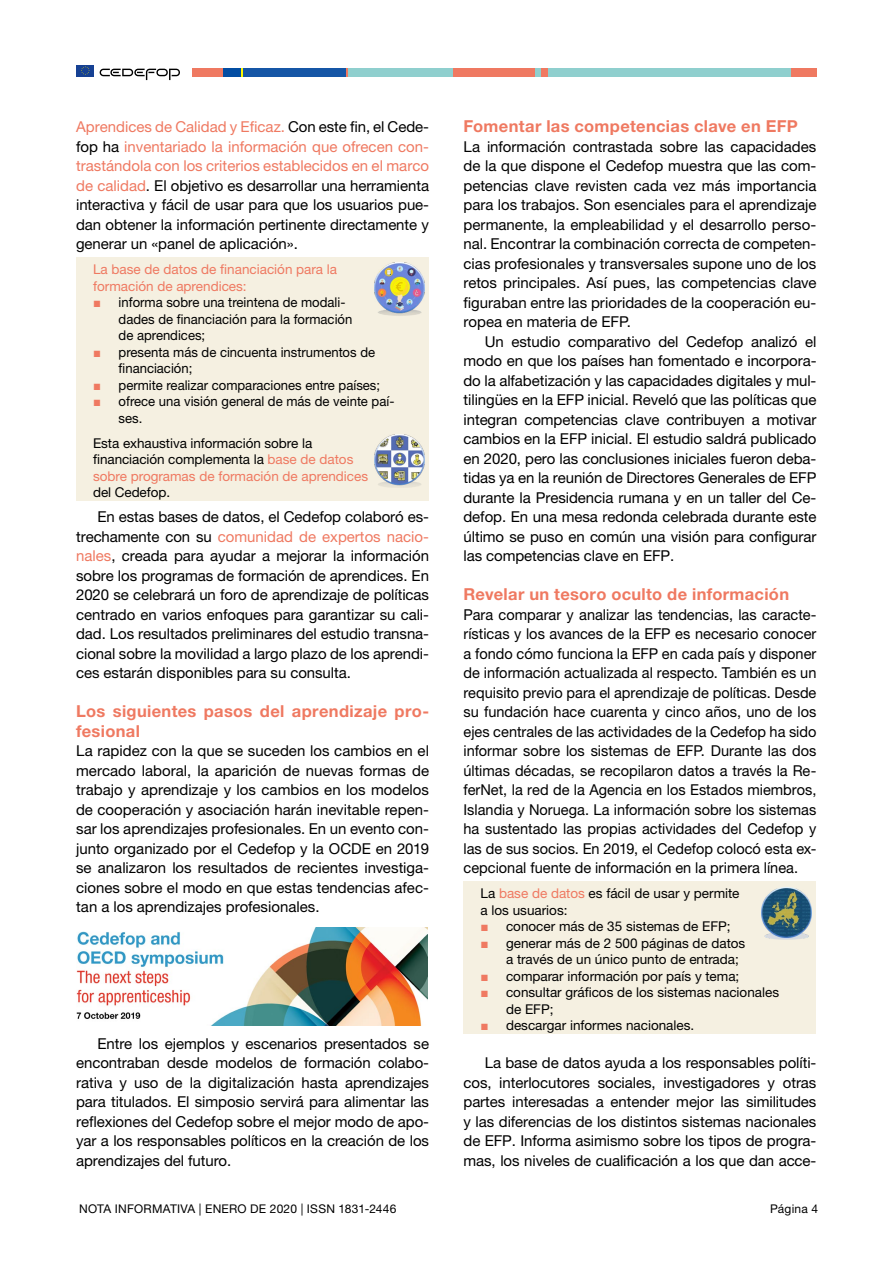
<style>
.page{position:relative;width:893px;height:1263px;background:#fff}
.page>*{position:absolute;margin:0;border:0;box-sizing:border-box;transform-origin:0 0}
.t1{font:700 16.5px/19.5px "Helvetica Neue LTW1 G";letter-spacing:.02em;color:#ef7961}
.t2{font:15px/19.5px "Helvetica Neue LTW1 G";letter-spacing:-.005em;color:#000;text-align:justify}
.t3{font:13.5px/16.5px "Helvetica Neue LTW1 G";color:#000}
.t4{font:13.5px/16.5px "Helvetica Neue LTW1 G";color:#ef7961}
.t5{font:12px "Helvetica Neue LTW1 G";letter-spacing:.02em;color:#000}
.s1{color:#ef7961}
.s2{font-family:"Arial";color:#ef7961}
</style>
<div class="page">
<div style="left:77px;top:65px;width:17px;height:11px;background:#164194"></div>
<svg style="left:81px;top:66px;width:9px;height:9px"></svg>
<svg style="left:100px;top:69px;width:80px;height:11px"></svg>
<div style="left:192px;top:68px;width:31px;height:9px;background:#ef7961"></div>
<div style="left:347px;top:68px;width:106px;height:9px;background:#8fcfce"></div>
<div style="left:453px;top:68px;width:82px;height:9px;background:#ef7961"></div>
<div style="left:535px;top:68px;width:7px;height:9px;background:#8fcfce"></div>
<div style="left:548px;top:68px;width:243px;height:9px;background:#8fcfce"></div>
<div style="left:542px;top:68px;width:6px;height:9px;background:#ef7961"></div>
<div style="left:223px;top:68px;width:18px;height:9px;background:#034da2"></div>
<svg style="left:241px;top:68px;width:2px;height:9px"></svg>
<svg style="left:345px;top:68px;width:2px;height:9px"></svg>
<div style="left:243px;top:68px;width:102px;height:9px;background:#1556a6"></div>
<div style="left:791px;top:68px;width:26px;height:9px;background:#ef7961"></div>
<div style="left:463px;top:882px;width:353px;height:152px;background:#f5f0e1"></div>
<div style="left:76px;top:258px;width:353px;height:243px;background:#f5f0e1"></div>
<img style="left:77px;top:928px;width:351px;height:98px">
<img style="left:374px;top:435px;width:50px;height:53px">
<img style="left:374px;top:263px;width:50px;height:53px">
<img style="left:761px;top:887px;width:50px;height:53px">
<p class="t1" style="left:463px;top:116px;width:336px">Fomentar las competencias clave en EFP</p>
<p class="t2" style="left:463px;top:136px;width:354px">La información contrastada sobre las capacidades de la que dispone el Cedefop muestra que las com&shy;petencias clave revisten cada vez más importancia para los trabajos. Son esenciales para el aprendizaje permanente, la empleabilidad y el desarrollo perso&shy;nal. Encontrar la combinación correcta de competen&shy;cias profesionales y transversales supone uno de los retos principales. Así pues, las competencias clave figuraban entre las prioridades de la cooperación eu&shy;ropea en materia de EFP.</p>
<p class="t2" style="left:463px;top:331px;width:354px;text-indent:21px">Un estudio comparativo del Cedefop analizó el modo en que los países han fomentado e incorpora&shy;do la alfabetización y las capacidades digitales y mul&shy;tilingües en la EFP inicial. Reveló que las políticas que integran competencias clave contribuyen a motivar cambios en la EFP inicial. El estudio saldrá publicado en 2020, pero las conclusiones iniciales fueron deba&shy;tidas ya en la reunión de Directores Generales de EFP durante la Presidencia rumana y en un taller del Ce&shy;defop. En una mesa redonda celebrada durante este último se puso en común una visión para configurar las competencias clave en EFP.</p>
<p class="t1" style="left:463px;top:584px;width:327px">Revelar un tesoro oculto de información</p>
<p class="t2" style="left:463px;top:604px;width:354px">Para comparar y analizar las tendencias, las caracte&shy;rísticas y los avances de la EFP es necesario conocer a fondo cómo funciona la EFP en cada país y disponer de información actualizada al respecto. También es un requisito previo para el aprendizaje de políticas. Desde su fundación hace cuarenta y cinco años, uno de los ejes centrales de las actividades de la Cedefop ha sido informar sobre los sistemas de EFP. Durante las dos últimas décadas, se recopilaron datos a través la Re&shy;ferNet, la red de la Agencia en los Estados miembros, Islandia y Noruega. La información sobre los sistemas ha sustentado las propias actividades del Cedefop y las de sus socios. En 2019, el Cedefop colocó esta ex&shy;cepcional fuente de información en la primera línea.</p>
<p class="t3" style="left:480px;top:885px;width:260px">La <span class="s1">base de datos</span> es fácil de usar y permite a los usuarios:</p>
<p class="t3" style="left:480px;top:918px;width:252px"><span class="s2">■</span> conocer más de 35 sistemas de EFP;</p>
<p class="t3" style="left:506px;top:934px;width:241px;text-indent:-26px"><span class="s2">■</span> generar más de 2 500 páginas de datos a través de un único punto de entrada;</p>
<p class="t3" style="left:480px;top:967px;width:260px"><span class="s2">■</span> comparar información por país y tema;</p>
<p class="t3" style="left:506px;top:984px;width:275px;text-indent:-26px"><span class="s2">■</span> consultar gráficos de los sistemas nacionales de EFP;</p>
<p class="t3" style="left:480px;top:1017px;width:215px"><span class="s2">■</span> descargar informes nacionales.</p>
<p class="t2" style="left:463px;top:1053px;width:354px;text-indent:21px">La base de datos ayuda a los responsables políti&shy;cos, interlocutores sociales, investigadores y otras partes interesadas a entender mejor las similitudes y las diferencias de los distintos sistemas nacionales de EFP. Informa asimismo sobre los tipos de progra&shy;mas, los niveles de cualificación a los que dan acce-</p>
<p class="t2" style="left:76px;top:117px;width:354px"><span class="s1">Aprendices de Calidad y Eficaz.</span> Con este fin, el Cede&shy;fop ha <span class="s1">inventariado la información que ofrecen con&shy;trastándola con los criterios establecidos en el marco de calidad</span>. El objetivo es desarrollar una herramienta interactiva y fácil de usar para que los usuarios pue&shy;dan obtener la información pertinente directamente y generar un «panel de aplicación».</p>
<p class="t4" style="left:93px;top:261px;width:245px">La base de datos de financiación para la formación de aprendices:</p>
<p class="t3" style="left:119px;top:294px;width:235px;text-indent:-26px"><span class="s2">■</span> informa sobre una treintena de modali&shy;dades de financiación para la formación de aprendices;</p>
<p class="t3" style="left:119px;top:343px;width:258px;text-indent:-26px"><span class="s2">■</span> presenta más de cincuenta instrumentos de financiación;</p>
<p class="t3" style="left:93px;top:376px;width:288px"><span class="s2">■</span> permite realizar comparaciones entre países;</p>
<p class="t3" style="left:119px;top:393px;width:277px;text-indent:-26px"><span class="s2">■</span> ofrece una visión general de más de veinte paí&shy;ses.</p>
<p class="t3" style="left:93px;top:434px;width:276px">Esta exhaustiva información sobre la financiación complementa la <span class="s1">base de datos sobre programas de formación de aprendices</span></p>
<p class="t3" style="left:93px;top:484px;width:79px">del Cedefop.</p>
<p class="t2" style="left:76px;top:507px;width:354px;text-indent:21px">En estas bases de datos, el Cedefop colaboró es&shy;trechamente con su <span class="s1">comunidad de expertos nacio&shy;nales</span>, creada para ayudar a mejorar la información sobre los programas de formación de aprendices. En 2020 se celebrará un foro de aprendizaje de políticas centrado en varios enfoques para garantizar su cali&shy;dad. Los resultados preliminares del estudio transna&shy;cional sobre la movilidad a largo plazo de los aprendi&shy;ces estarán disponibles para su consulta.</p>
<p class="t1" style="left:76px;top:701px;width:354px">Los siguientes pasos del aprendizaje pro&shy;fesional</p>
<p class="t2" style="left:76px;top:741px;width:354px">La rapidez con la que se suceden los cambios en el mercado laboral, la aparición de nuevas formas de trabajo y aprendizaje y los cambios en los modelos de cooperación y asociación harán inevitable repen&shy;sar los aprendizajes profesionales. En un evento con&shy;junto organizado por el Cedefop y la OCDE en 2019 se analizaron los resultados de recientes investiga&shy;ciones sobre el modo en que estas tendencias afec&shy;tan a los aprendizajes profesionales.</p>
<p class="t2" style="left:76px;top:1033px;width:354px;text-indent:21px">Entre los ejemplos y escenarios presentados se encontraban desde modelos de formación colabo&shy;rativa y uso de la digitalización hasta aprendizajes para titulados. El simposio servirá para alimentar las reflexiones del Cedefop sobre el mejor modo de apo&shy;yar a los responsables políticos en la creación de los aprendizajes del futuro.</p>
<p class="t5" style="left:79px;top:1201px;width:319px">NOTA INFORMATIVA | ENERO DE 2020 | ISSN 1831-2446</p>
<p class="t5" style="left:770px;top:1202px;width:50px">Página 4</p>
</div>
